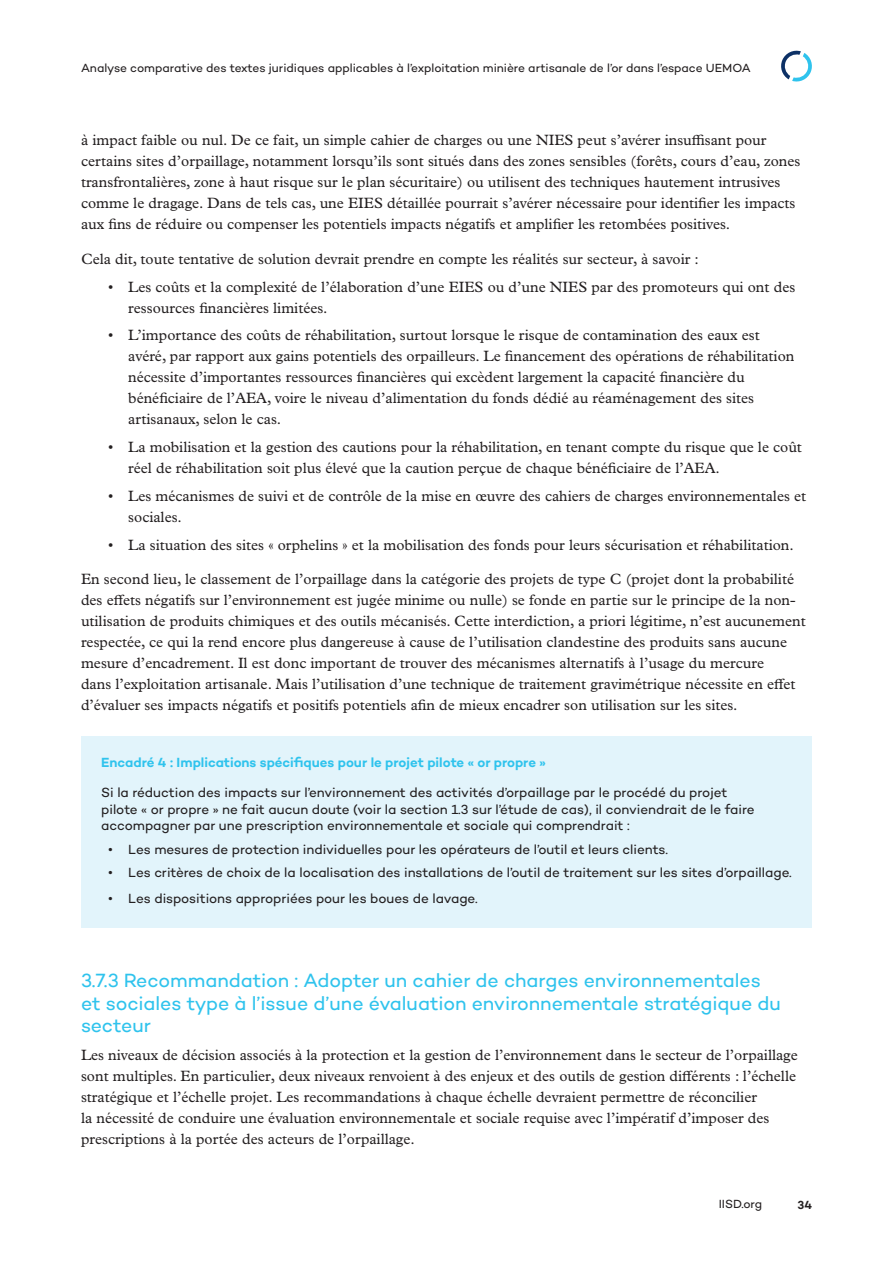
<style>
.page{position:relative;width:893px;height:1263px;background:#fff}
.page>*{position:absolute;margin:0;border:0;box-sizing:border-box;transform-origin:0 0}
.t1{font:19.5px/22.5px "Campton";letter-spacing:-.005em;color:#2fc3ed}
.t2{font:15px/21px "Plantin MT Pro";color:#231f20}
.Box_text{font:13.5px/16.5px "Campton";letter-spacing:-.005em;color:#231f20}
.Box_header{font:600 13.5px "Campton";letter-spacing:-.005em;color:#2fc3ed}
.t3{font:12px "Campton";letter-spacing:-.005em;color:#231f20}
.t4{font:600 12px "Campton";color:#231f20}
.s1{font-family:"Plantin MT Pro"}
</style>
<div class="page">
<svg style="left:781px;top:50px;width:31px;height:32px"></svg>
<div style="left:81px;top:736px;width:731px;height:55px;background:#e2f4fb"></div>
<div style="left:81px;top:766px;width:731px;height:88px;background:#e2f4fb"></div>
<div style="left:81px;top:846px;width:731px;height:55px;background:#e2f4fb"></div>
<div style="left:81px;top:871px;width:731px;height:56px;background:#e2f4fb"></div>
<p class="t3" style="left:81px;top:61px;width:671px">Analyse comparative des textes juridiques applicables à l’exploitation minière artisanale de l’or dans l’espace UEMOA</p>
<p class="t2" style="left:81px;top:130px;width:721px">à impact faible ou nul. De ce fait, un simple cahier de charges ou une NIES peut s’avérer insuffisant pour certains sites d’orpaillage, notamment lorsqu’ils sont situés dans des zones sensibles (forêts, cours d’eau, zones transfrontalières, zone à haut risque sur le plan sécuritaire) ou utilisent des techniques hautement intrusives comme le dragage. Dans de tels cas, une EIES détaillée pourrait s’avérer nécessaire pour identifier les impacts aux fins de réduire ou compenser les potentiels impacts négatifs et amplifier les retombées positives.</p>
<p class="t2" style="left:81px;top:248px;width:619px">Cela dit, toute tentative de solution devrait prendre en compte les réalités sur secteur, à savoir :</p>
<p class="t2" style="left:128px;top:276px;width:668px;text-indent:-20px">• Les coûts et la complexité de l’élaboration d’une EIES ou d’une NIES par des promoteurs qui ont des ressources financières limitées.</p>
<p class="t2" style="left:128px;top:325px;width:668px;text-indent:-20px">• L’importance des coûts de réhabilitation, surtout lorsque le risque de contamination des eaux est avéré, par rapport aux gains potentiels des orpailleurs. Le financement des opérations de réhabilitation nécessite d’importantes ressources financières qui excèdent largement la capacité financière du bénéficiaire de l’AEA, voire le niveau d’alimentation du fonds dédié au réaménagement des sites artisanaux, selon le cas.</p>
<p class="t2" style="left:128px;top:437px;width:675px;text-indent:-20px">• La mobilisation et la gestion des cautions pour la réhabilitation, en tenant compte du risque que le coût réel de réhabilitation soit plus élevé que la caution perçue de chaque bénéficiaire de l’AEA.</p>
<p class="t2" style="left:128px;top:485px;width:679px;text-indent:-20px">• Les mécanismes de suivi et de contrôle de la mise en œuvre des cahiers de charges environnementales et sociales.</p>
<p class="t2" style="left:108px;top:534px;width:687px">• La situation des sites « orphelins » et la mobilisation des fonds pour leurs sécurisation et réhabilitation.</p>
<p class="t2" style="left:81px;top:569px;width:726px">En second lieu, le classement de l’orpaillage dans la catégorie des projets de type C (projet dont la probabilité des effets négatifs sur l’environnement est jugée minime ou nulle) se fonde en partie sur le principe de la non&shy;utilisation de produits chimiques et des outils mécanisés. Cette interdiction, a priori légitime, n’est aucunement respectée, ce qui la rend encore plus dangereuse à cause de l’utilisation clandestine des produits sans aucune mesure d’encadrement. Il est donc important de trouver des mécanismes alternatifs à l’usage du mercure<br>dans l’exploitation artisanale. Mais l’utilisation d’une technique de traitement gravimétrique nécessite en effet d’évaluer ses impacts négatifs et positifs potentiels afin de mieux encadrer son utilisation sur les sites.</p>
<p class="Box_header" style="left:101px;top:754px;width:446px">Encadré 4 : Implications spécifiques pour le projet pilote « or propre »</p>
<p class="Box_text" style="left:101px;top:784px;width:655px">Si la réduction des impacts sur l’environnement des activités d’orpaillage par le procédé du projet pilote « or propre » ne fait aucun doute (voir la section 1.3 sur l’étude de cas), il conviendrait de le faire accompagner par une prescription environnementale et sociale qui comprendrait :</p>
<p class="Box_text" style="left:108px;top:840px;width:562px"><span class="s1">•</span> Les mesures de protection individuelles pour les opérateurs de l’outil et leurs clients.</p>
<p class="Box_text" style="left:108px;top:864px;width:685px"><span class="s1">•</span> Les critères de choix de la localisation des installations de l’outil de traitement sur les sites d’orpaillage.</p>
<p class="Box_text" style="left:108px;top:890px;width:371px"><span class="s1">•</span> Les dispositions appropriées pour les boues de lavage.</p>
<h3 class="t1" style="left:81px;top:969px;width:702px">3.7.3 Recommandation : Adopter un cahier de charges environnementales et sociales type à l’issue d’une évaluation environnementale stratégique du secteur</h3>
<p class="t2" style="left:81px;top:1044px;width:718px">Les niveaux de décision associés à la protection et la gestion de l’environnement dans le secteur de l’orpaillage sont multiples. En particulier, deux niveaux renvoient à des enjeux et des outils de gestion différents : l’échelle stratégique et l’échelle projet. Les recommandations à chaque échelle devraient permettre de réconcilier<br>la nécessité de conduire une évaluation environnementale et sociale requise avec l’impératif d’imposer des prescriptions à la portée des acteurs de l’orpaillage.</p>
<p class="t3" style="left:719px;top:1196px;width:45px">IISD.org</p>
<p class="t4" style="left:798px;top:1197px;width:16px">34</p>
</div>
